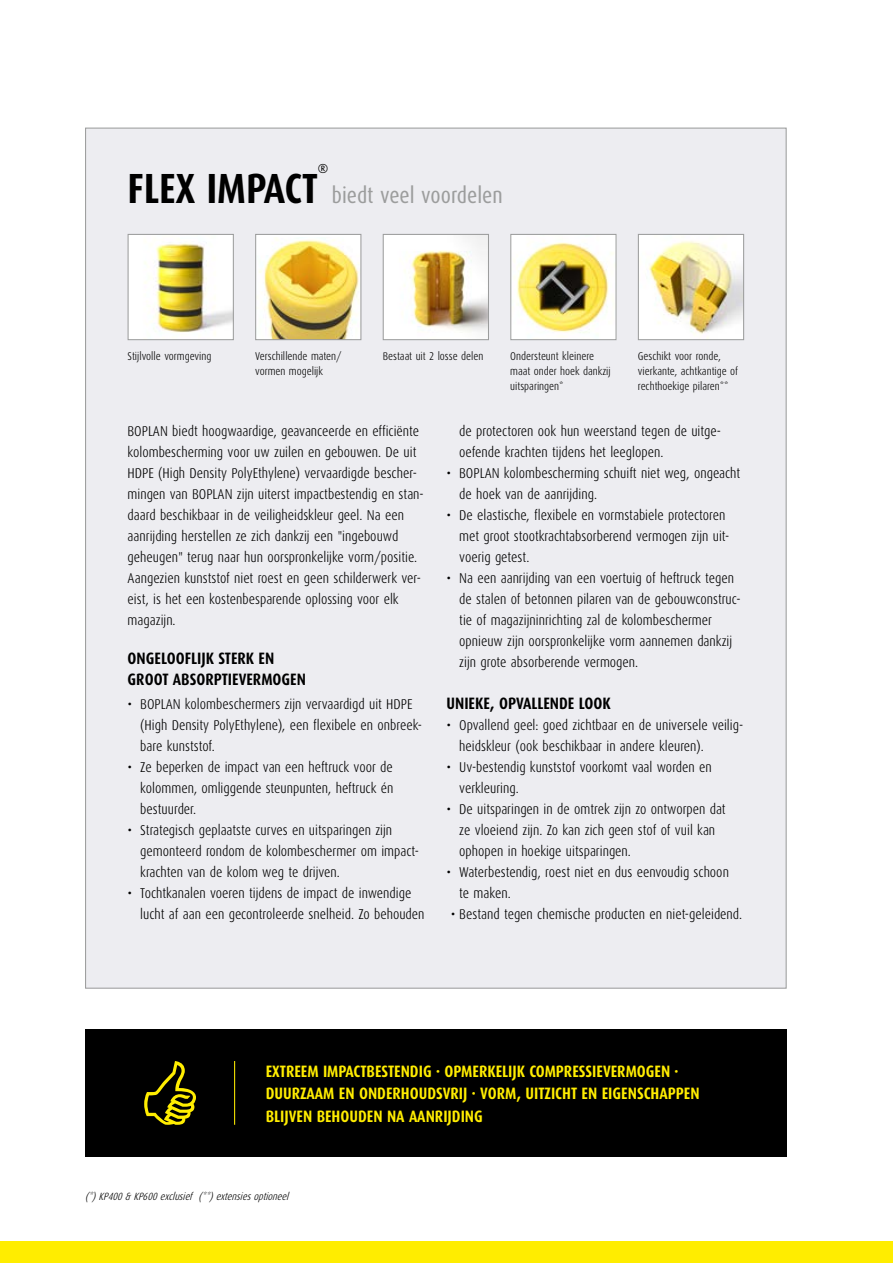
<style>
.page{position:relative;width:893px;height:1263px;background:#fff}
.page>*{position:absolute;margin:0;border:0;box-sizing:border-box;transform-origin:0 0}
.titel_28pt_zwart{font:700 42.15px "Dax Condensed";color:#000}
.titel_28pt_zwart-2{font:22.5px "Dax Condensed";color:#9c9d9d}
.ontdek_geel_11pt{font:700 16.5px/22.5px "Dax Condensed";color:#ffed00}
.titel_product{font:700 16.5px/21px "Dax Condensed";color:#000}
.titel_11pt{font:700 16.5px "Dax Condensed";color:#000}
.tekst_opsomming_9_5p{font:300 14.25px/21px "Dax Condensed";color:#000}
.tekst_9_5pt{font:300 14.25px/21px "Dax Condensed";color:#000}
.titel_28pt_zwart-3{font:700 13.05px "Dax Condensed";color:#000}
.bijschrift_foto_zwar{font:300 11.25px/15px "Dax Condensed";color:#000}
.bijschrift_foto_zwar-2{font:italic 300 10.5px "Dax Condensed";color:#000}
</style>
<div class="page">
<div style="left:85px;top:128px;width:702px;height:861px;background:#ededf1;border:1px solid #9c9d9d"></div>
<img style="left:130px;top:236px;width:102px;height:102px">
<div style="left:128px;top:234px;width:106px;height:106px;border:1px solid #9c9d9d"></div>
<img style="left:257px;top:237px;width:102px;height:101px">
<div style="left:255px;top:234px;width:106px;height:106px;border:1px solid #9c9d9d"></div>
<img style="left:385px;top:236px;width:102px;height:102px">
<div style="left:383px;top:234px;width:106px;height:106px;border:1px solid #9c9d9d"></div>
<img style="left:512px;top:236px;width:103px;height:102px">
<div style="left:510px;top:234px;width:107px;height:106px;border:1px solid #9c9d9d"></div>
<img style="left:640px;top:236px;width:102px;height:102px">
<div style="left:638px;top:234px;width:106px;height:106px;border:1px solid #9c9d9d"></div>
<div style="left:0;top:1242px;width:893px;height:21px;background:#ffed00"></div>
<div style="left:85px;top:1029px;width:702px;height:128px;background:#000"></div>
<svg style="left:144px;top:1061px;width:52px;height:64px"></svg>
<hr style="left:234px;top:1061px;width:1px;height:64px;background:#ffed00">
<p class="titel_28pt_zwart-3" style="left:318px;top:161px;width:12px">®</p>
<p class="titel_28pt_zwart" style="left:128px;top:165px;width:192px">FLEX IMPACT</p>
<p class="titel_28pt_zwart-2" style="left:332px;top:183px;width:172px">biedt veel voordelen</p>
<p class="bijschrift_foto_zwar" style="left:128px;top:348px;width:85px">Stijlvolle vormgeving</p>
<p class="bijschrift_foto_zwar" style="left:255px;top:348px;width:88px">Verschillende maten/ vormen mogelijk</p>
<p class="bijschrift_foto_zwar" style="left:383px;top:348px;width:102px">Bestaat uit 2 losse delen</p>
<p class="bijschrift_foto_zwar" style="left:510px;top:348px;width:102px">Ondersteunt kleinere maat onder hoek dankzij uitsparingen*</p>
<p class="bijschrift_foto_zwar" style="left:638px;top:348px;width:102px">Geschikt voor ronde, vierkante, achtkantige of rechthoekige pilaren**</p>
<p class="tekst_9_5pt" style="left:128px;top:421px;width:298px">BOPLAN biedt hoogwaardige, geavanceerde en efficiënte kolombescherming voor uw zuilen en gebouwen. De uit HDPE (High Density PolyEthylene) vervaardigde bescher&shy;mingen van BOPLAN zijn uiterst impactbestendig en stan&shy;daard beschikbaar in de veiligheidskleur geel. Na een aanrijding herstellen ze zich dankzij een "ingebouwd geheugen" terug naar hun oorspronkelijke vorm/positie.<br>Aangezien kunststof niet roest en geen schilderwerk ver&shy;eist, is het een kostenbesparende oplossing voor elk magazijn.</p>
<p class="titel_product" style="left:128px;top:648px;width:180px">ONGELOOFLIJK STERK EN<br>GROOT ABSORPTIEVERMOGEN</p>
<p class="tekst_opsomming_9_5p" style="left:140px;top:694px;width:283px;text-indent:-13px">• BOPLAN kolombeschermers zijn vervaardigd uit HDPE (High Density PolyEthylene), een flexibele en onbreek&shy;bare kunststof.</p>
<p class="tekst_opsomming_9_5p" style="left:140px;top:757px;width:255px;text-align:justify;text-indent:-13px">• Ze beperken de impact van een heftruck voor de kolommen, omliggende steunpunten, heftruck én bestuurder.</p>
<p class="tekst_opsomming_9_5p" style="left:140px;top:820px;width:280px;text-indent:-13px">• Strategisch geplaatste curves en uitsparingen zijn gemonteerd rondom de kolombeschermer om impact&shy;krachten van de kolom weg te drijven.</p>
<p class="tekst_opsomming_9_5p" style="left:140px;top:883px;width:286px;text-indent:-13px">• Tochtkanalen voeren tijdens de impact de inwendige lucht af aan een gecontroleerde snelheid. Zo behouden</p>
<p class="tekst_opsomming_9_5p" style="left:459px;top:421px;width:262px">de protectoren ook hun weerstand tegen de uitge&shy;oefende krachten tijdens het leeglopen.</p>
<p class="tekst_opsomming_9_5p" style="left:459px;top:463px;width:282px;text-indent:-13px">• BOPLAN kolombescherming schuift niet weg, ongeacht de hoek van de aanrijding.</p>
<p class="tekst_opsomming_9_5p" style="left:459px;top:505px;width:272px;text-indent:-13px">• De elastische, flexibele en vormstabiele protectoren met groot stootkrachtabsorberend vermogen zijn uit&shy;voerig getest.</p>
<p class="tekst_opsomming_9_5p" style="left:459px;top:568px;width:283px;text-indent:-13px">• Na een aanrijding van een voertuig of heftruck tegen de stalen of betonnen pilaren van de gebouwconstruc&shy;tie of magazijninrichting zal de kolombeschermer opnieuw zijn oorspronkelijke vorm aannemen dankzij zijn grote absorberende vermogen.</p>
<p class="titel_11pt" style="left:446px;top:694px;width:166px">UNIEKE, OPVALLENDE LOOK</p>
<p class="tekst_opsomming_9_5p" style="left:459px;top:715px;width:285px;text-indent:-13px">• Opvallend geel: goed zichtbaar en de universele veilig&shy;heidskleur (ook beschikbaar in andere kleuren).</p>
<p class="tekst_opsomming_9_5p" style="left:459px;top:757px;width:254px;text-indent:-13px">• Uv-bestendig kunststof voorkomt vaal worden en verkleuring.</p>
<p class="tekst_opsomming_9_5p" style="left:459px;top:799px;width:268px;text-indent:-13px">• De uitsparingen in de omtrek zijn zo ontworpen dat ze vloeiend zijn. Zo kan zich geen stof of vuil kan ophopen in hoekige uitsparingen.</p>
<p class="tekst_opsomming_9_5p" style="left:459px;top:862px;width:271px;text-indent:-13px">• Waterbestendig, roest niet en dus eenvoudig schoon te maken.</p>
<p class="tekst_opsomming_9_5p" style="left:451px;top:904px;width:293px">• Bestand tegen chemische producten en niet-geleidend.</p>
<p class="ontdek_geel_11pt" style="left:266px;top:1060px;width:435px">EXTREEM IMPACTBESTENDIG · OPMERKELIJK COMPRESSIEVERMOGEN ·<br>DUURZAAM EN ONDERHOUDSVRIJ · VORM, UITZICHT EN EIGENSCHAPPEN<br>BLIJVEN BEHOUDEN NA AANRIJDING</p>
<p class="bijschrift_foto_zwar-2" style="left:85px;top:1190px;width:208px">(*)KP400&amp;KP600exclusief (**)extensiesoptioneel</p>
</div>
